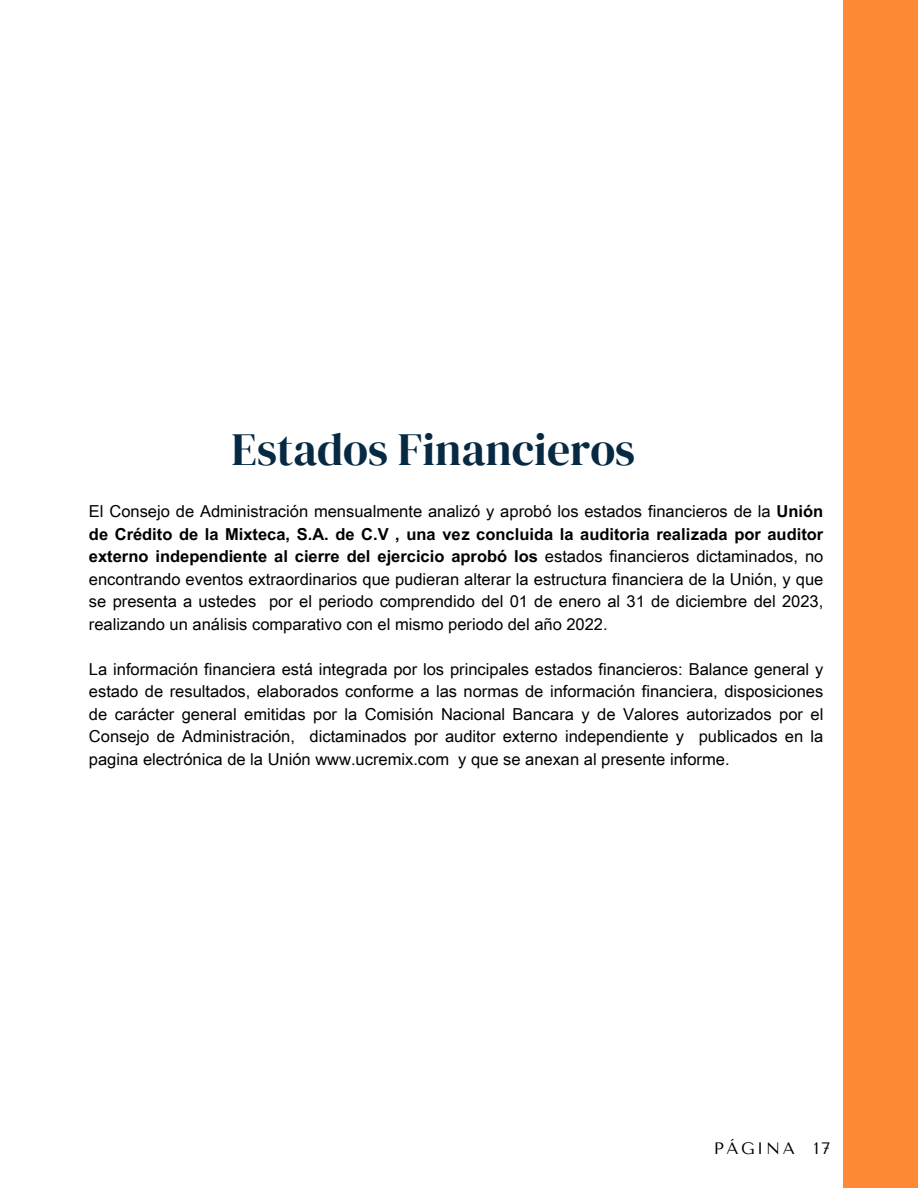
<style>
.page{position:relative;width:918px;height:1188px;background:#fff}
.page>*{position:absolute;margin:0;border:0;box-sizing:border-box;transform-origin:0 0}
.t1{font:45.6px "DM Serif Display";color:#072a44}
.t2{font:16.5px/22.5px "Arial Unicode MS";color:#000;text-align:justify}
.t3{font:16.5px "Tenor Sans";letter-spacing:.15em;color:#000}
.s1{font-weight:700}
</style>
<div class="page">
<div style="left:844px;top:0;width:74px;height:1188px;background:#ff8a36"></div>
<p class="t1" style="left:232px;top:418px;width:405px">Estados Financieros</p>
<h3 class="t2" style="left:89px;top:499px;width:736px">El Consejo de Administración mensualmente analizó y aprobó los estados financieros de la <span class="s1">Unión de Crédito de la Mixteca, S.A. de C.V , una vez concluida la auditoria realizada por auditor externo independiente al cierre del ejercicio aprobó los</span> estados financieros dictaminados, no encontrando eventos extraordinarios que pudieran alterar la estructura financiera de la Unión, y que se presenta a ustedes por el periodo comprendido del 01 de enero al 31 de diciembre del 2023, realizando un análisis comparativo con el mismo periodo del año 2022.</h3>
<h4 class="t2" style="left:89px;top:657px;width:736px">La información financiera está integrada por los principales estados financieros: Balance general y estado de resultados, elaborados conforme a las normas de información financiera, disposiciones de carácter general emitidas por la Comisión Nacional Bancara y de Valores autorizados por el Consejo de Administración, dictaminados por auditor externo independiente y publicados en la pagina electrónica de la Unión www.ucremix.com y que se anexan al presente informe.</h4>
<h3 class="t3" style="left:714px;top:1138px;width:118px">PÁGINA 17</h3>
</div>
